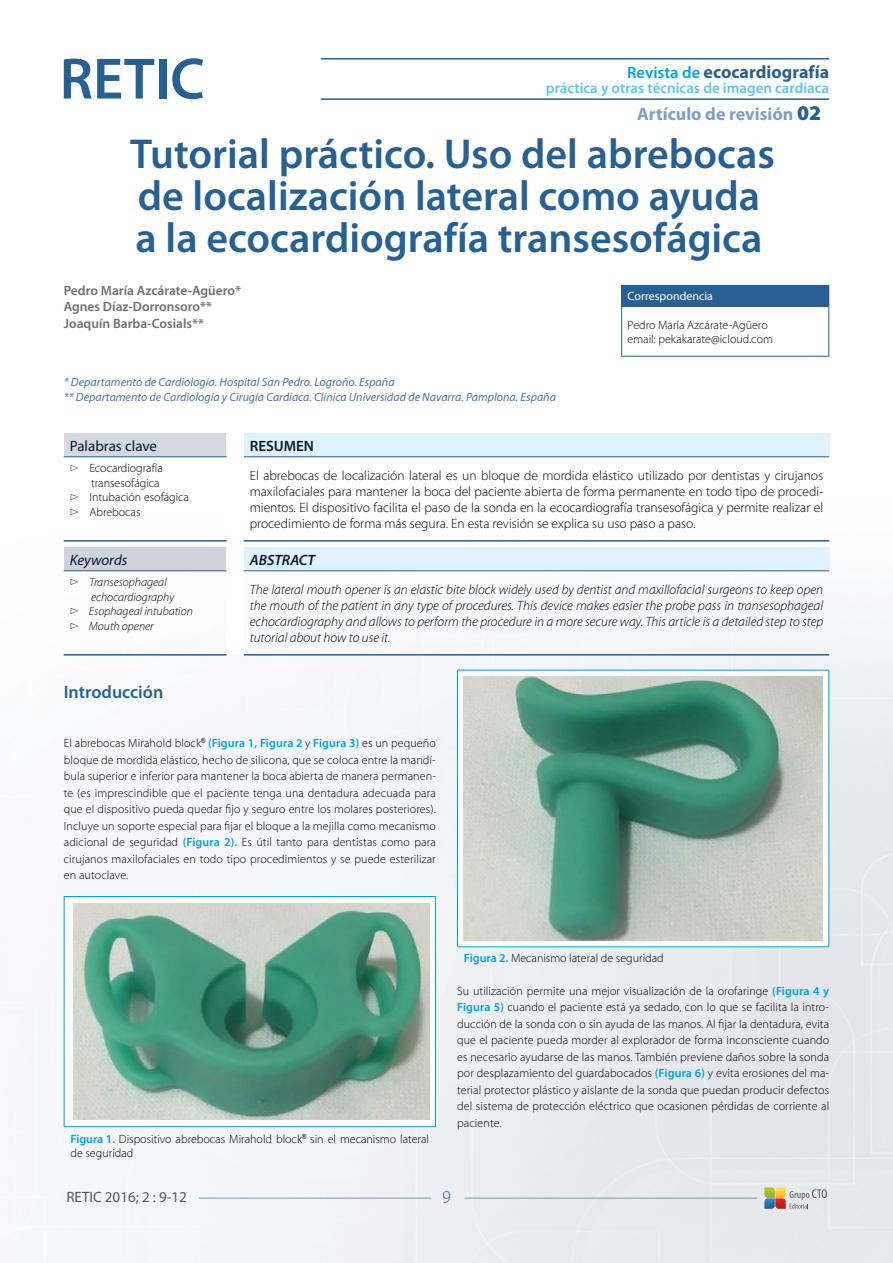
<style>
.page{position:relative;width:893px;height:1263px;background:#fff}
.page>*{position:absolute;margin:0;border:0;box-sizing:border-box;transform-origin:0 0}
.t1{font:600 42px/42px "Myriad Pro";color:#276092}
.t2{font:700 18px "Myriad Pro";color:#276092}
.t3{font:700 18px "Myriad Pro";color:#7ea0c4}
.t4{font:600 18px "Myriad Pro";color:#276092}
.t5{font:300 18px "Myriad Pro";color:#276092}
.t6{font:600 15px "Myriad Pro";color:#5bc5f2}
.t7{font:15px "Myriad Pro";color:#575756}
.t8{font:15px "Myriad Pro";color:#071c2c}
.t9{font:italic 15px "Myriad Pro";color:#071c2c}
.t10{font:italic 600 15px "Myriad Pro";color:#071c2c}
.t11{font:600 15px "Myriad Pro";color:#071c2c}
.t12{font:300 13.5px/16.2px "Myriad Pro";color:#000;text-align:justify}
.t13{font:italic 300 13.5px/16.2px "Myriad Pro";color:#000;text-align:justify}
.t14{font:600 13.5px/16.2px "Myriad Pro";color:#706f6f}
.t15{font:300 12px/16.5px "Myriad Pro";color:#000}
.t16{font:italic 12px/14.4px "Myriad Pro";color:#50739c}
.t17{font:italic 300 12px "Myriad Pro";color:#000}
.t18{font:12px "Myriad Pro";color:#fff}
.s1{font-weight:600;font-size:16.5px;color:#009fe3}
.s2{font-weight:900;font-size:21px;color:#276092}
.s3{font-weight:600;color:#009fe3}
</style>
<div class="page">
<img style="left:63px;top:58px;width:830px;height:1205px">
<svg style="left:764px;top:1187px;width:63px;height:22px"></svg>
<hr style="left:464px;top:1198px;width:293px;height:1px;background:#8194b0">
<hr style="left:199px;top:1198px;width:232px;height:1px;background:#8194b0">
<hr style="left:321px;top:58px;width:508px;height:2px;background:#276092">
<hr style="left:321px;top:98px;width:508px;height:2px;background:#276092">
<svg style="left:64px;top:59px;width:90px;height:40px"></svg>
<div style="left:159px;top:59px;width:7px;height:40px;background:#276092"></div>
<svg style="left:172px;top:58px;width:31px;height:41px"></svg>
<div style="left:622px;top:285px;width:207px;height:21px;background:#276092"></div>
<hr style="left:621px;top:285px;width:208px;height:1px;background:#276092">
<svg style="left:621px;top:286px;width:1px;height:20px"></svg>
<hr style="left:621px;top:306px;width:208px;height:1px;background:#276092">
<hr style="left:621px;top:307px;width:1px;height:49px;background:#276092">
<hr style="left:828px;top:307px;width:1px;height:49px;background:#276092">
<hr style="left:621px;top:356px;width:208px;height:1px;background:#276092">
<div style="left:64px;top:434px;width:163px;height:23px;background:#d4d8e1"></div>
<div style="left:227px;top:434px;width:17px;height:107px;background:#fff"></div>
<div style="left:244px;top:434px;width:585px;height:23px;background:#dff2fd"></div>
<hr style="left:244px;top:456px;width:585px;height:1px;background:#276092">
<hr style="left:244px;top:540px;width:585px;height:2px;background:#276092">
<hr style="left:64px;top:456px;width:163px;height:1px;background:#276092">
<hr style="left:64px;top:540px;width:163px;height:2px;background:#276092">
<div style="left:64px;top:548px;width:163px;height:23px;background:#ced3dd"></div>
<div style="left:227px;top:548px;width:17px;height:107px;background:#fff"></div>
<div style="left:244px;top:548px;width:585px;height:23px;background:#dff2fd"></div>
<hr style="left:244px;top:570px;width:585px;height:1px;background:#276092">
<hr style="left:244px;top:654px;width:585px;height:2px;background:#276092">
<hr style="left:64px;top:570px;width:163px;height:1px;background:#276092">
<hr style="left:64px;top:654px;width:163px;height:2px;background:#276092">
<div style="left:64px;top:896px;width:371px;height:231px;background:#fff"></div>
<hr style="left:64px;top:896px;width:372px;height:1px;background:#009fe3">
<hr style="left:64px;top:897px;width:1px;height:229px;background:#009fe3">
<hr style="left:435px;top:897px;width:1px;height:229px;background:#009fe3">
<hr style="left:64px;top:1126px;width:372px;height:1px;background:#009fe3">
<img style="left:73px;top:903px;width:356px;height:217px">
<div style="left:457px;top:670px;width:372px;height:277px;background:#fff"></div>
<hr style="left:457px;top:670px;width:372px;height:1px;background:#009fe3">
<hr style="left:457px;top:670px;width:1px;height:276px;background:#009fe3">
<hr style="left:828px;top:670px;width:1px;height:276px;background:#009fe3">
<hr style="left:457px;top:946px;width:372px;height:1px;background:#009fe3">
<img style="left:463px;top:676px;width:360px;height:264px">
<h2 class="t2" style="left:627px;top:60px;width:204px"><span class="s1">Revista de</span> ecocardiografía</h2>
<p class="t6" style="left:546px;top:78px;width:285px">práctica y otras técnicas de imagen cardíaca</p>
<h2 class="t3" style="left:637px;top:102px;width:185px">Artículo de revisión <span class="s2">02</span></h2>
<h1 class="t1" style="left:130px;top:132px;width:646px">Tutorial práctico. Uso del abrebocas de localización lateral como ayuda a la ecocardiografía transesofágica</h1>
<p class="t14" style="left:64px;top:282px;width:179px">Pedro María Azcárate-Agüero*<br>Agnes Díaz-Dorronsoro**<br>Joaquín Barba-Cosials**</p>
<p class="t18" style="left:628px;top:289px;width:87px">Correspondencia</p>
<p class="t15" style="left:628px;top:317px;width:147px;line-height:14.4px">Pedro María Azcárate-Agüero email: pekakarate@icloud.com</p>
<p class="t16" style="left:64px;top:375px;width:494px">* Departamento de Cardiología. Hospital San Pedro. Logroño. España<br>** Departamento de Cardiología y Cirugía Cardíaca. Clínica Universidad de Navarra. Pamplona. España</p>
<p class="t8" style="left:70px;top:436px;width:89px">Palabras clave</p>
<p class="t11" style="left:250px;top:436px;width:66px">RESUMEN</p>
<p class="t15" style="left:70px;top:460px;width:95px">▻ Ecocardiografía</p>
<p class="t15" style="left:91px;top:474px;width:70px">transesofágica</p>
<p class="t15" style="left:70px;top:489px;width:121px">▻ Intubación esofágica</p>
<p class="t15" style="left:70px;top:503px;width:72px">▻ Abrebocas</p>
<p class="t12" style="left:250px;top:467px;width:575px">El abrebocas de localización lateral es un bloque de mordida elástico utilizado por dentistas y cirujanos maxilofaciales para mantener la boca del paciente abierta de forma permanente en todo tipo de procedi&shy;mientos. El dispositivo facilita el paso de la sonda en la ecocardiografía transesofágica y permite realizar el procedimiento de forma más segura. En esta revisión se explica su uso paso a paso.</p>
<p class="t9" style="left:70px;top:550px;width:59px">Keywords</p>
<p class="t10" style="left:250px;top:550px;width:67px">ABSTRACT</p>
<p class="t17" style="left:70px;top:575px;width:99px">▻ Transesophageal</p>
<p class="t17" style="left:91px;top:590px;width:85px">echocardiography</p>
<p class="t17" style="left:70px;top:604px;width:125px">▻ Esophageal intubation</p>
<p class="t17" style="left:70px;top:618px;width:85px">▻ Mouth opener</p>
<p class="t13" style="left:250px;top:581px;width:575px">The lateral mouth opener is an elastic bite block widely used by dentist and maxillofacial surgeons to keep open the mouth of the patient in any type of procedures. This device makes easier the probe pass in transesophageal echocardiography and allows to perform the procedure in a more secure way. This article is a detailed step to step tutorial about how to use it.</p>
<h2 class="t4" style="left:64px;top:680px;width:101px">Introducción</h2>
<p class="t15" style="left:64px;top:735px;width:374px;text-align:justify">El abrebocas Mirahold block<sup>®</sup> <span class="s3">(Figura 1, Figura 2</span> y <span class="s3">Figura 3)</span> es un pequeño bloque de mordida elástico, hecho de silicona, que se coloca entre la mandí&shy;bula superior e inferior para mantener la boca abierta de manera permanen&shy;te (es imprescindible que el paciente tenga una dentadura adecuada para que el dispositivo pueda quedar fijo y seguro entre los molares posteriores).<br>Incluye un soporte especial para fijar el bloque a la mejilla como mecanismo adicional de seguridad <span class="s3">(Figura 2).</span> Es útil tanto para dentistas como para cirujanos maxilofaciales en todo tipo procedimientos y se puede esterilizar en autoclave.</p>
<p class="t15" style="left:71px;top:1131px;width:360px;line-height:14.4px"><span class="s3">Figura 1.</span> Dispositivo abrebocas Mirahold block<sup>®</sup> sin el mecanismo lateral de seguridad</p>
<p class="t15" style="left:464px;top:950px;width:201px"><span class="s3">Figura 2.</span> Mecanismo lateral de seguridad</p>
<p class="t15" style="left:457px;top:982px;width:374px;text-align:justify">Su utilización permite una mejor visualización de la orofaringe <span class="s3">(Figura 4 y Figura 5)</span> cuando el paciente está ya sedado, con lo que se facilita la intro&shy;ducción de la sonda con o sin ayuda de las manos. Al fijar la dentadura, evita que el paciente pueda morder al explorador de forma inconsciente cuando es necesario ayudarse de las manos. También previene daños sobre la sonda por desplazamiento del guardabocados <span class="s3">(Figura 6)</span> y evita erosiones del ma&shy;terial protector plástico y aislante de la sonda que puedan producir defectos del sistema de protección eléctrico que ocasionen pérdidas de corriente al paciente.</p>
<p class="t7" style="left:66px;top:1187px;width:122px">RETIC 2016; 2 : 9-12</p>
<h2 class="t5" style="left:442px;top:1186px;width:10px">9</h2>
</div>
